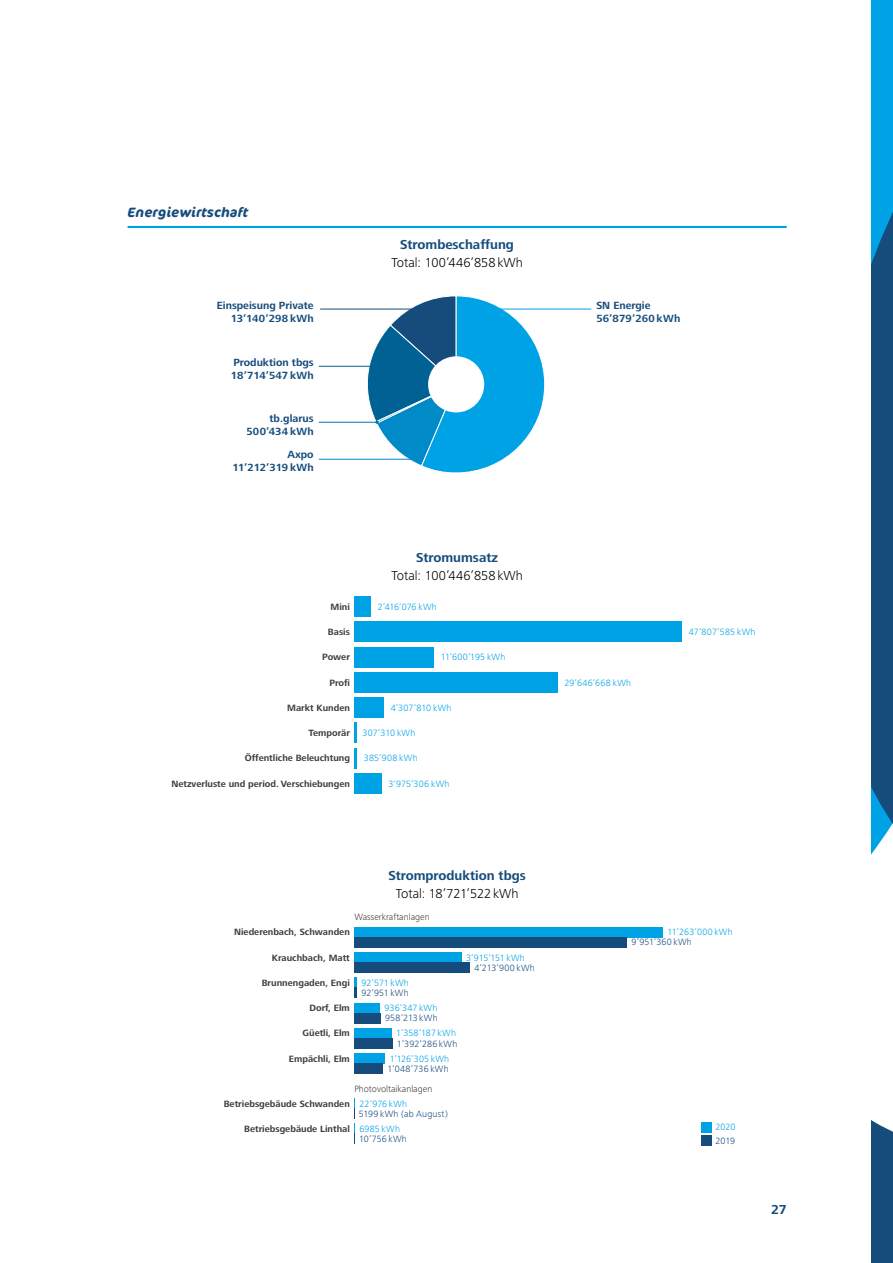
<style>
.page{position:relative;width:893px;height:1263px;background:#fff}
.page>*{position:absolute;margin:0;border:0;box-sizing:border-box;transform-origin:0 0}
.t1{font:300 13.5px "Frutiger Next LT";color:#000}
.t2{font:700 13.5px "Frutiger Next LT";color:#164c7c}
.t3{font:italic 700 13.5px "Cocon OT";color:#164c7c}
.t4{font:700 10.8px/12.9px "Frutiger Next LT";color:#164c7c;text-align:right}
.t5{font:700 9.45px "Frutiger Next LT";color:#413c38}
.t6{font:300 9.45px "Frutiger Next LT";letter-spacing:.02em;color:#00a2e6}
.t7{font:300 9.45px "Frutiger Next LT";letter-spacing:.02em;color:#164c7c}
.t8{font:300 9.45px "Frutiger Next LT";color:#413c38}
.t9{font:300 9.45px "Frutiger Next LT";letter-spacing:-.025em;color:#00a2e6}
.t10{font:300 9.45px "Frutiger Next LT";letter-spacing:-.005em;color:#00a2e6}
.s1{font-weight:300;color:#00a2e6}
</style>
<div class="page">
<svg style="left:872px;top:0;width:21px;height:1263px"></svg>
<hr style="left:319px;top:366px;width:68px;height:1px;background:#006294">
<hr style="left:472px;top:309px;width:119px;height:1px;background:#00a2e6">
<hr style="left:319px;top:422px;width:58px;height:1px;background:#0075ac">
<hr style="left:319px;top:459px;width:98px;height:1px;background:#008ac8">
<hr style="left:320px;top:309px;width:123px;height:1px;background:#164c7c">
<svg style="left:361px;top:295px;width:184px;height:178px"></svg>
<div style="left:354px;top:927px;width:309px;height:10px;background:#00a2e6"></div>
<div style="left:354px;top:952px;width:108px;height:10px;background:#00a2e6"></div>
<div style="left:354px;top:1003px;width:26px;height:10px;background:#00a2e6"></div>
<div style="left:354px;top:1028px;width:38px;height:10px;background:#00a2e6"></div>
<div style="left:354px;top:1053px;width:31px;height:11px;background:#00a2e6"></div>
<div style="left:354px;top:937px;width:273px;height:10px;background:#164c7c"></div>
<div style="left:354px;top:962px;width:116px;height:11px;background:#164c7c"></div>
<svg style="left:354px;top:978px;width:3px;height:20px"></svg>
<div style="left:354px;top:1013px;width:27px;height:10px;background:#164c7c"></div>
<div style="left:354px;top:1038px;width:38px;height:10px;background:#164c7c"></div>
<div style="left:354px;top:1064px;width:29px;height:10px;background:#164c7c"></div>
<div style="left:701px;top:1122px;width:10px;height:10px;background:#00a2e6"></div>
<div style="left:701px;top:1135px;width:10px;height:10px;background:#164c7c"></div>
<svg style="left:354px;top:1098px;width:1px;height:46px"></svg>
<div style="left:354px;top:697px;width:30px;height:21px;background:#00a2e6"></div>
<div style="left:354px;top:773px;width:28px;height:21px;background:#00a2e6"></div>
<hr style="left:354px;top:748px;width:3px;height:20px;background:#00a2e6">
<hr style="left:354px;top:723px;width:3px;height:20px;background:#00a2e6">
<div style="left:354px;top:672px;width:204px;height:20px;background:#00a2e6"></div>
<div style="left:354px;top:647px;width:80px;height:20px;background:#00a2e6"></div>
<div style="left:354px;top:622px;width:328px;height:20px;background:#00a2e6"></div>
<div style="left:354px;top:596px;width:17px;height:21px;background:#00a2e6"></div>
<hr style="left:128px;top:226px;width:659px;height:2px;background:#00a2e6">
<h1 class="t3" style="left:128px;top:204px;width:122px">Energiewirtschaft</h1>
<p class="t4" style="left:217px;top:299px;width:98px">Einspeisung Private<br>13’140’298 kWh</p>
<p class="t4" style="left:231px;top:356px;width:84px;text-align:left">Produktion tbgs<br>18’714’547 kWh</p>
<p class="t4" style="left:246px;top:412px;width:69px">tb.glarus<br>500’434 kWh</p>
<p class="t4" style="left:232px;top:448px;width:83px">Axpo<br>11’212’319 kWh</p>
<h1 class="t2" style="left:400px;top:237px;width:115px">Strombeschaffung</h1>
<h1 class="t1" style="left:391px;top:255px;width:133px">Total: 100’446’858kWh</h1>
<p class="t4" style="left:596px;top:299px;width:85px;text-align:left">SN Energie<br>56’879’260 kWh</p>
<h1 class="t2" style="left:416px;top:550px;width:83px">Stromumsatz</h1>
<h1 class="t1" style="left:391px;top:568px;width:133px">Total: 100’446’858kWh</h1>
<p class="t5" style="left:331px;top:601px;width:21px">Mini</p>
<p class="t10" style="left:378px;top:601px;width:61px">2’416’076 kWh</p>
<p class="t5" style="left:328px;top:626px;width:24px">Basis</p>
<p class="t6" style="left:689px;top:626px;width:68px">47’807’585 kWh</p>
<p class="t5" style="left:322px;top:652px;width:29px">Power</p>
<p class="t6" style="left:441px;top:652px;width:66px">11’600’195 kWh</p>
<p class="t5" style="left:329px;top:677px;width:22px">Profi</p>
<p class="t6" style="left:564px;top:677px;width:68px">29’646’668 kWh</p>
<p class="t5" style="left:287px;top:702px;width:64px">Markt Kunden</p>
<p class="t6" style="left:391px;top:702px;width:62px">4’307’810 kWh</p>
<p class="t5" style="left:308px;top:728px;width:43px">Temporär</p>
<p class="t6" style="left:362px;top:728px;width:54px">307’310 kWh</p>
<p class="t5" style="left:245px;top:753px;width:107px">Öffentliche Beleuchtung</p>
<p class="t6" style="left:364px;top:753px;width:55px">385’908 kWh</p>
<p class="t5" style="left:171px;top:778px;width:180px">Netzverluste und period. Verschiebungen</p>
<p class="t6" style="left:388px;top:778px;width:63px">3’975’306 kWh</p>
<h1 class="t2" style="left:388px;top:867px;width:139px">Stromproduktion tbgs</h1>
<h1 class="t1" style="left:396px;top:886px;width:124px">Total: 18’721’522kWh</h1>
<p class="t8" style="left:354px;top:912px;width:77px">Wasserkraftanlagen</p>
<p class="t5" style="left:234px;top:927px;width:117px">Niederenbach, Schwanden</p>
<p class="t6" style="left:668px;top:927px;width:67px">11’263’000 kWh</p>
<p class="t9" style="left:466px;top:952px;width:60px">3’915’151 kWh</p>
<p class="t6" style="left:361px;top:977px;width:49px">92’571 kWh</p>
<p class="t6" style="left:384px;top:1003px;width:54px">936’347 kWh</p>
<p class="t6" style="left:396px;top:1028px;width:61px">1’358’187 kWh</p>
<p class="t6" style="left:390px;top:1053px;width:61px">1’126’305 kWh</p>
<p class="t7" style="left:632px;top:937px;width:62px">9’951’360 kWh</p>
<p class="t5" style="left:272px;top:952px;width:79px">Krauchbach, Matt</p>
<p class="t7" style="left:474px;top:962px;width:62px">4’213’900 kWh</p>
<p class="t5" style="left:262px;top:977px;width:90px">Brunnengaden, Engi</p>
<p class="t7" style="left:361px;top:988px;width:49px">92’951 kWh</p>
<p class="t7" style="left:385px;top:1013px;width:54px">958’213 kWh</p>
<p class="t7" style="left:397px;top:1038px;width:62px">1’392’286 kWh</p>
<p class="t7" style="left:388px;top:1063px;width:63px">1’048’736 kWh</p>
<p class="t5" style="left:309px;top:1003px;width:42px">Dorf, Elm</p>
<p class="t5" style="left:303px;top:1028px;width:49px">Güetli, Elm</p>
<p class="t5" style="left:289px;top:1053px;width:62px">Empächli, Elm</p>
<p class="t8" style="left:354px;top:1083px;width:79px">Photovoltaikanlagen</p>
<p class="t6" style="left:359px;top:1098px;width:49px">22’976 kWh</p>
<p class="t5" style="left:224px;top:1098px;width:128px">Betriebsgebäude Schwanden</p>
<p class="t7" style="left:359px;top:1108px;width:90px">5199 kWh (ab August)</p>
<p class="t7" style="left:359px;top:1134px;width:49px">10’756 kWh</p>
<p class="t5" style="left:244px;top:1123px;width:157px">Betriebsgebäude Linthal <span class="s1">6985 kWh</span></p>
<p class="t6" style="left:715px;top:1122px;width:22px">2020</p>
<p class="t7" style="left:715px;top:1135px;width:21px">2019</p>
<h1 class="t2" style="left:771px;top:1202px;width:17px">27</h1>
</div>
